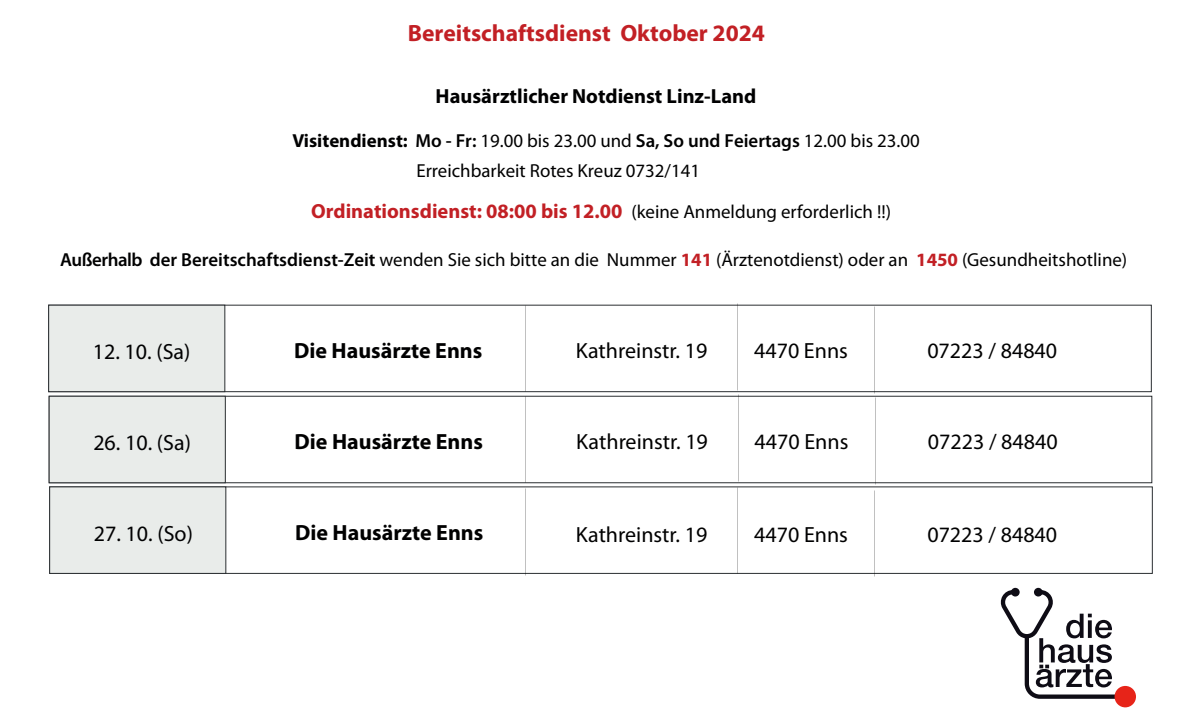
<style>
.page{position:relative;width:1200px;height:717px;background:#fff}
.page>*{position:absolute;margin:0;border:0;box-sizing:border-box;transform-origin:0 0}
.t1{font:700 23.6px "Myriad Pro";color:#c22025}
.t2{font:22px "Myriad Pro";color:#000001}
.t3{font:700 22px "Myriad Pro";color:#000001}
.t4{font:700 20.4px "Myriad Pro";color:#c22025}
.t5{font:700 20.4px "Myriad Pro";color:#000001}
.t6{font:18.9px/30.2px "Myriad Pro";color:#000001}
.s1{font-weight:700}
.s2{font-weight:600}
.s3{font-weight:400;font-size:18.9px;color:#000001}
.s4{font-weight:700;color:#c22025}
</style>
<div class="page">
<div style="left:48px;top:305px;width:1104px;height:87px;border:1px solid #2a2e31"></div>
<div style="left:48px;top:305px;width:177px;height:87px;background:#e9ecea;border:1px solid #2a2e31"></div>
<svg style="left:1011px;top:588px;width:9px;height:9px"></svg>
<svg style="left:1034px;top:588px;width:9px;height:9px"></svg>
<svg style="left:1000px;top:590px;width:120px;height:109px"></svg>
<div style="left:1115px;top:686px;width:21px;height:21px;background:#e72419;border-radius:50%"></div>
<div style="left:49px;top:396px;width:1103px;height:87px;border:1px solid #2a2e31"></div>
<div style="left:49px;top:396px;width:177px;height:87px;background:#e9ecea;border:1px solid #2a2e31"></div>
<div style="left:49px;top:486px;width:1104px;height:88px;border:1px solid #2a2e31"></div>
<div style="left:49px;top:486px;width:177px;height:88px;background:#e9ecea;border:1px solid #2a2e31"></div>
<p class="t1" style="left:408px;top:18px;width:359px">Bereitschaftsdienst Oktober 2024</p>
<p class="t5" style="left:436px;top:82px;width:322px">Hausärztlicher Notdienst Linz-Land</p>
<p class="t6" style="left:416px;top:125px;width:505px;text-indent:-124px"><span class="s1">Visitendienst:</span> <span class="s2">Mo - Fr:</span> 19.00 bis 23.00 und <span class="s2">Sa, So und Feiertags</span> 12.00 bis 23.00<br>Erreichbarkeit Rotes Kreuz 0732/141</p>
<p class="t4" style="left:311px;top:198px;width:582px">Ordinationsdienst: 08:00 bis 12.00 <span class="s3">(keine Anmeldung erforderlich !!)</span></p>
<p class="t6" style="left:60px;top:245px;width:1069px"><span class="s2">Außerhalb der Bereitschaftsdienst-Zeit</span> wenden Sie sich bitte an die Nummer <span class="s4">141</span> (Ärztenotdienst) oder an <span class="s4">1450</span> (Gesundheitshotline)</p>
<p class="t2" style="left:93px;top:338px;width:99px">12. 10. (Sa)</p>
<p class="t3" style="left:294px;top:336px;width:190px">Die Hausärzte Enns</p>
<p class="t2" style="left:576px;top:337px;width:133px">Kathreinstr. 19</p>
<p class="t2" style="left:754px;top:337px;width:95px">4470 Enns</p>
<p class="t2" style="left:927px;top:337px;width:131px">07223 / 84840</p>
<p class="t2" style="left:93px;top:429px;width:99px">26. 10. (Sa)</p>
<p class="t3" style="left:295px;top:427px;width:190px">Die Hausärzte Enns</p>
<p class="t2" style="left:576px;top:428px;width:133px">Kathreinstr. 19</p>
<p class="t2" style="left:755px;top:428px;width:95px">4470 Enns</p>
<p class="t2" style="left:928px;top:428px;width:131px">07223 / 84840</p>
<p class="t2" style="left:94px;top:520px;width:101px">27. 10. (So)</p>
<p class="t3" style="left:295px;top:518px;width:190px">Die Hausärzte Enns</p>
<p class="t2" style="left:576px;top:521px;width:133px">Kathreinstr. 19</p>
<p class="t2" style="left:754px;top:521px;width:95px">4470 Enns</p>
<p class="t2" style="left:927px;top:521px;width:131px">07223 / 84840</p>
</div>
